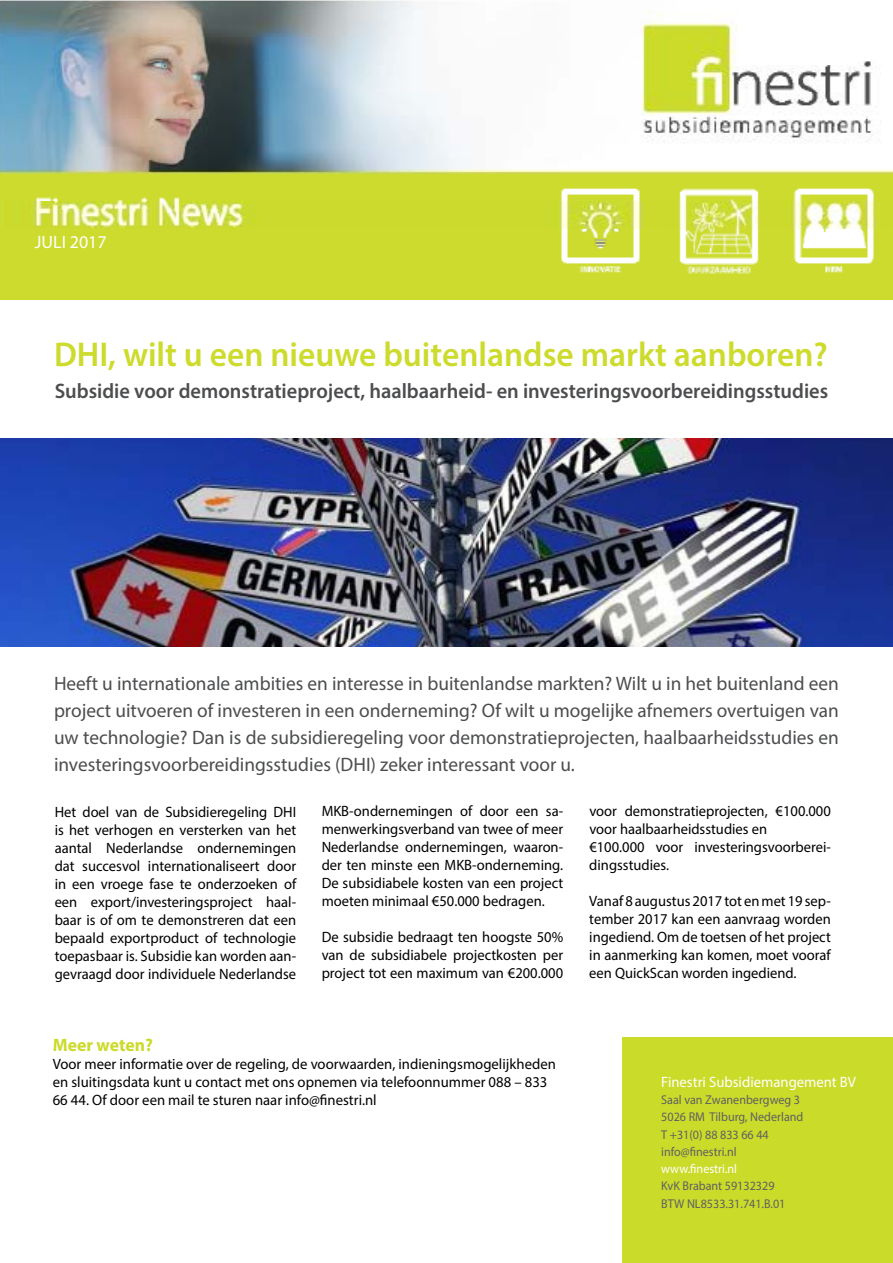
<style>
.page{position:relative;width:893px;height:1263px;background:#fff}
.page>*{position:absolute;margin:0;border:0;box-sizing:border-box;transform-origin:0 0}
.t1{font:600 34.5px "Myriad Pro";color:#ccdb2c}
.t2{font:600 21px "Myriad Pro";color:#4c4d4f}
.t3{font:19.5px/27px "Myriad Pro";color:#4c4d4f;text-align:justify}
.t4{font:700 18px "Myriad Pro";color:#cbdb2a}
.t5{font:18px "Myriad Pro";color:#fff}
.t6{font:15px/18px "Myriad Pro";color:#000;text-align:justify}
.t7{font:15px "Myriad Pro";color:#fff}
.t8{font:12.75px/17.2px "Myriad Pro";color:#5f6062;scale:.95 1}
.t9{font:12.75px "Myriad Pro";color:#fff;scale:.95 1}
</style>
<div class="page">
<img style="left:0;top:0;width:893px;height:647px">
<div style="left:623px;top:1037px;width:270px;height:226px;background:#cbdb2a"></div>
<div style="left:0;top:300px;width:893px;height:138px;background:#fff"></div>
<p class="t5" style="left:35px;top:231px;width:73px">JULI 2017</p>
<h1 class="t1" style="left:54px;top:332px;width:775px">DHI, wilt u een nieuwe buitenlandse markt aanboren?</h1>
<h2 class="t2" style="left:55px;top:378px;width:775px">Subsidie voor demonstratieproject, haalbaarheid- en investeringsvoorbereidingsstudies</h2>
<p class="t3" style="left:54px;top:670px;width:786px">Heeft u internationale ambities en interesse in buitenlandse markten? Wilt u in het buitenland een project uitvoeren of investeren in een onderneming? Of wilt u mogelijke afnemers overtuigen van uw technologie? Dan is de subsidieregeling voor demonstratieprojecten, haalbaarheidsstudies en investeringsvoorbereidingsstudies (DHI) zeker interessant voor u.</p>
<p class="t6" style="left:322px;top:802px;width:243px">MKB-ondernemingen of door een sa&shy;menwerkingsverband van twee of meer Nederlandse ondernemingen, waaron&shy;der ten minste een MKB-onderneming.<br>De subsidiabele kosten van een project moeten minimaal €50.000 bedragen.</p>
<p class="t6" style="left:322px;top:928px;width:243px">De subsidie bedraagt ten hoogste 50% van de subsidiabele projectkosten per project tot een maximum van €200.000</p>
<p class="t6" style="left:55px;top:803px;width:243px">Het doel van de Subsidieregeling DHI is het verhogen en versterken van het aantal Nederlandse ondernemingen dat succesvol internationaliseert door in een vroege fase te onderzoeken of een export/investeringsproject haal&shy;baar is of om te demonstreren dat een bepaald exportproduct of technologie toepasbaar is. Subsidie kan worden aan&shy;gevraagd door individuele Nederlandse</p>
<p class="t6" style="left:589px;top:802px;width:243px;text-align:left">voor demonstratieprojecten, €100.000 voor haalbaarheidsstudies en<br>€100.000 voor investeringsvoorberei&shy;dingsstudies.</p>
<p class="t6" style="left:589px;top:892px;width:243px">Vanaf 8 augustus 2017 tot en met 19 sep&shy;tember 2017 kan een aanvraag worden ingediend. Om de toetsen of het project in aanmerking kan komen, moet vooraf een QuickScan worden ingediend.</p>
<p class="t4" style="left:53px;top:1033px;width:102px">Meer weten?</p>
<p class="t6" style="left:53px;top:1055px;width:505px;text-align:left">Voor meer informatie over de regeling, de voorwaarden, indieningsmogelijkheden en sluitingsdata kunt u contact met ons opnemen via telefoonnummer 088 – 833<br>66 44. Of door een mail te sturen naar info@finestri.nl</p>
<p class="t7" style="left:661px;top:1072px;width:196px">Finestri Subsidiemangement BV</p>
<p class="t8" style="left:661px;top:1091px;width:151px">Saal van Zwanenbergweg 3<br>5026 RM Tilburg, Nederland<br>T +31(0) 88 833 66 44 info@finestri.nl</p>
<p class="t9" style="left:661px;top:1161px;width:81px">www.finestri.nl</p>
<p class="t8" style="left:661px;top:1177px;width:132px">KvK Brabant 59132329<br>BTW NL8533.31.741.B.01</p>
</div>
